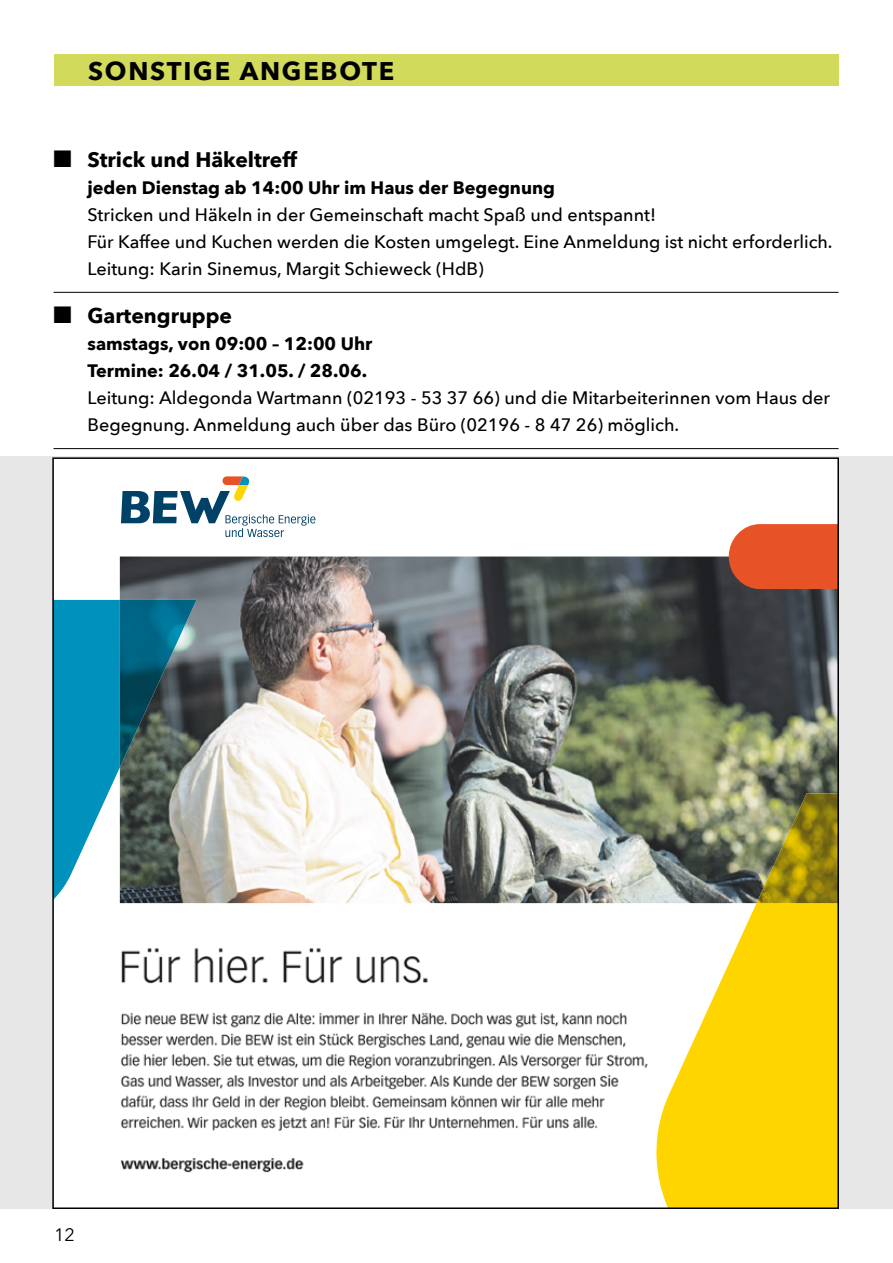
<style>
.page{position:relative;width:893px;height:1263px;background:#fff}
.page>*{position:absolute;margin:0;border:0;box-sizing:border-box;transform-origin:0 0}
.t1{font:700 25.5px "Avenir Next";letter-spacing:.07em;color:#000}
.t2{font:700 21px "Avenir Next";color:#000}
.t3{font:500 18px/27px "Avenir Next";color:#000}
.t4{font:700 18px/27px "Avenir Next";color:#000}
.t5{font:18px "Avenir Next";color:#000}
</style>
<div class="page">
<div style="left:54px;top:54px;width:785px;height:32px;background:#d2da5c"></div>
<div style="left:0;top:457px;width:893px;height:752px;background:#e7e7e8"></div>
<hr style="left:53px;top:292px;width:786px;height:1px;background:#000">
<hr style="left:53px;top:448px;width:786px;height:1px;background:#000">
<img style="left:55px;top:460px;width:781px;height:746px">
<img style="left:110px;top:944px;width:538px;height:252px">
<h1 class="t1" style="left:88px;top:48px;width:308px">SONSTIGE ANGEBOTE</h1>
<p class="t2" style="left:53px;top:141px;width:245px">■ Strick und Häkeltreff</p>
<p class="t4" style="left:88px;top:174px;width:469px">jeden Dienstag ab 14:00 Uhr im Haus der Begegnung</p>
<p class="t3" style="left:87px;top:201px;width:746px">Stricken und Häkeln in der Gemeinschaft macht Spaß und entspannt!<br>Für Kaffee und Kuchen werden die Kosten umgelegt. Eine Anmeldung ist nicht erforderlich.<br>Leitung: Karin Sinemus, Margit Schieweck (HdB)</p>
<p class="t2" style="left:53px;top:298px;width:180px">■ Gartengruppe</p>
<p class="t4" style="left:87px;top:330px;width:286px">samstags, von 09:00 – 12:00 Uhr<br>Termine: 26.04 / 31.05. / 28.06.</p>
<p class="t3" style="left:87px;top:384px;width:744px">Leitung: Aldegonda Wartmann (02193 - 53 37 66) und die Mitarbeiterinnen vom Haus der<br>Begegnung. Anmeldung auch über das Büro (02196 - 8 47 26) möglich.</p>
<p class="t5" style="left:54px;top:1219px;width:22px">12</p>
</div>
